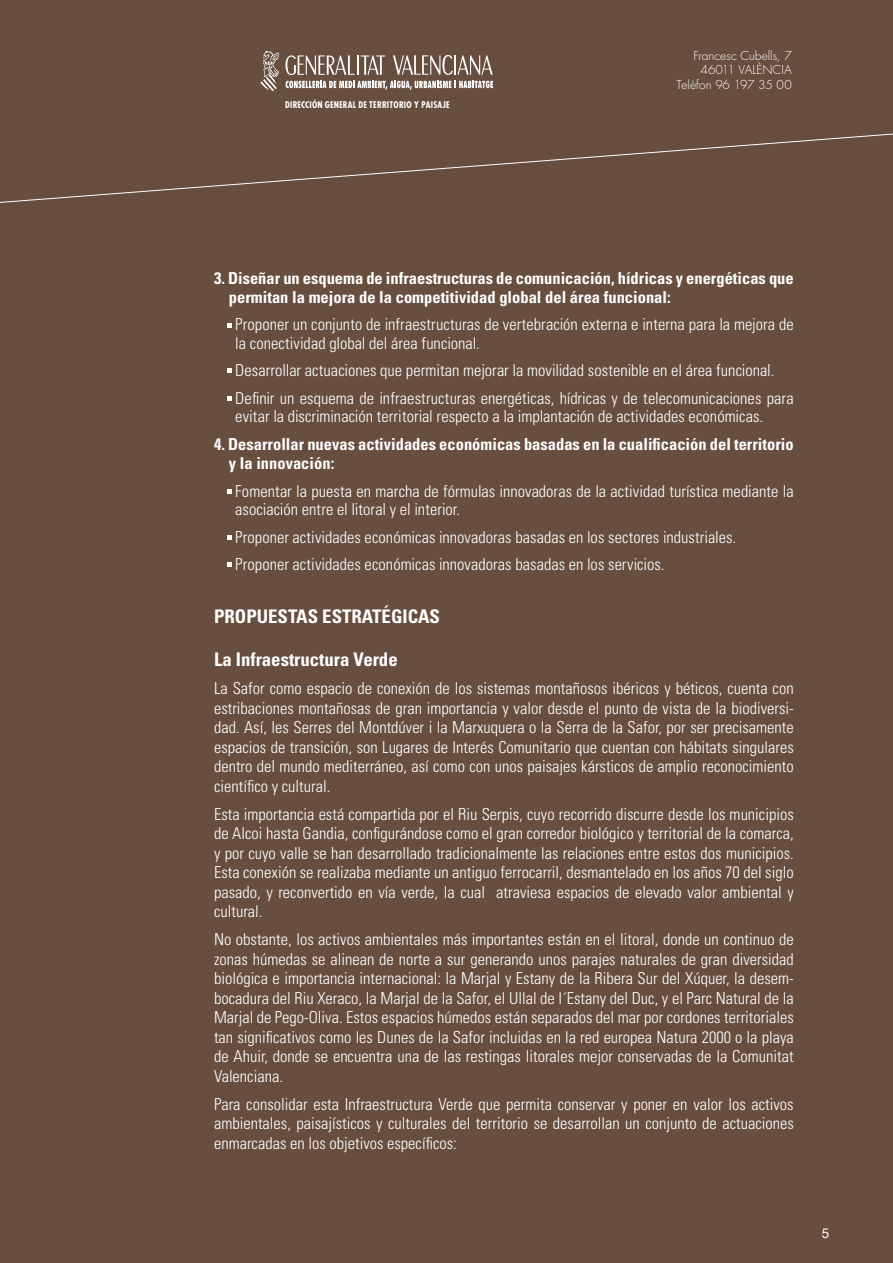
<style>
.page{position:relative;width:893px;height:1263px;background:#674e3f}
.page>*{position:absolute;margin:0;border:0;box-sizing:border-box;transform-origin:0 0}
._02_INTRO_TITULO{font:700 condensed 18.75px "Univers";color:#fff}
._02_Areas_Subtitulo{font:700 condensed 18.75px "Univers";color:#fff}
._02_Areas_TXT{font:300 condensed 16.5px/19.5px "Univers";color:#fff;text-align:justify}
._02_Areas_TXT_3_tabu{font:300 condensed 16.5px/18.8px "Univers";color:#fff}
._02_Areas_TXT_2_sang{font:700 condensed 16.5px/19.2px "Univers";color:#fff}
.t1{font:13.5px "Helvetica Neue";color:#fff}
.t2{font:300 12px/14.4px "Futura";letter-spacing:.005em;color:#fff;text-align:right}
.t3{font:700 condensed 9px "Futura";letter-spacing:.025em;color:#fff}
</style>
<div class="page">
<svg style="left:0;top:133px;width:893px;height:70px"></svg>
<svg style="left:260px;top:51px;width:19px;height:40px"></svg>
<svg style="left:285px;top:55px;width:208px;height:35px"></svg>
<svg style="left:227px;top:369px;width:4px;height:4px"></svg>
<svg style="left:227px;top:323px;width:4px;height:5px"></svg>
<svg style="left:227px;top:489px;width:4px;height:4px"></svg>
<svg style="left:227px;top:535px;width:4px;height:4px"></svg>
<svg style="left:227px;top:563px;width:4px;height:4px"></svg>
<svg style="left:227px;top:396px;width:4px;height:5px"></svg>
<p class="t3" style="left:285px;top:99px;width:166px">DIRECCIÓN GENERAL DE TERRITORIO Y PAISAJE</p>
<p class="t2" style="left:677px;top:49px;width:117px">Francesc Cubells, 7<br>46011 Valènc ia<br>Telèfon 96 197 35 00</p>
<p class="_02_Areas_TXT_2_sang" style="left:229px;top:268px;width:566px;text-indent:-15px">3. Diseñar un esquema de infraestructuras de comunicación, hídricas y energéticas que permitan la mejora de la competitividad global del área funcional:</p>
<p class="_02_Areas_TXT_3_tabu" style="left:235px;top:315px;width:560px">Proponer un conjunto de infraestructuras de vertebración externa e interna para la mejora de la conectividad global del área funcional.</p>
<p class="_02_Areas_TXT_3_tabu" style="left:235px;top:361px;width:541px">Desarrollar actuaciones que permitan mejorar la movilidad sostenible en el área funcional.</p>
<p class="_02_Areas_TXT_3_tabu" style="left:235px;top:388px;width:560px">Definir un esquema de infraestructuras energéticas, hídricas y de telecomunicaciones para evitar la discriminación territorial respecto a la implantación de actividades económicas.</p>
<p class="_02_Areas_TXT_2_sang" style="left:229px;top:434px;width:566px;text-indent:-15px">4. Desarrollar nuevas actividades económicas basadas en la cualificación del territorio y la innovación:</p>
<p class="_02_Areas_TXT_3_tabu" style="left:235px;top:481px;width:560px">Fomentar la puesta en marcha de fórmulas innovadoras de la actividad turística mediante la asociación entre el litoral y el interior.</p>
<p class="_02_Areas_TXT_3_tabu" style="left:235px;top:527px;width:502px">Proponer actividades económicas innovadoras basadas en los sectores industriales.</p>
<p class="_02_Areas_TXT_3_tabu" style="left:235px;top:555px;width:431px">Proponer actividades económicas innovadoras basadas en los servicios.</p>
<p class="_02_INTRO_TITULO" style="left:214px;top:605px;width:227px">PROPUESTAS ESTRATÉGICAS</p>
<p class="_02_Areas_Subtitulo" style="left:214px;top:648px;width:185px">La Infraestructura Verde</p>
<p class="_02_Areas_TXT" style="left:214px;top:679px;width:581px">La Safor como espacio de conexión de los sistemas montañosos ibéricos y béticos, cuenta con estribaciones montañosas de gran importancia y valor desde el punto de vista de la biodiversi&shy;dad. Así, les Serres del Montdúver i la Marxuquera o la Serra de la Safor, por ser precisamente espacios de transición, son Lugares de Interés Comunitario que cuentan con hábitats singulares dentro del mundo mediterráneo, así como con unos paisajes kársticos de amplio reconocimiento científico y cultural.</p>
<p class="_02_Areas_TXT" style="left:214px;top:804px;width:581px">Esta importancia está compartida por el Riu Serpis, cuyo recorrido discurre desde los municipios de Alcoi hasta Gandia, configurándose como el gran corredor biológico y territorial de la comarca, y por cuyo valle se han desarrollado tradicionalmente las relaciones entre estos dos municipios.<br>Esta conexión se realizaba mediante un antiguo ferrocarril, desmantelado en los años 70 del siglo pasado, y reconvertido en vía verde, la cual atraviesa espacios de elevado valor ambiental y cultural.</p>
<p class="_02_Areas_TXT" style="left:214px;top:930px;width:581px">No obstante, los activos ambientales más importantes están en el litoral, donde un continuo de zonas húmedas se alinean de norte a sur generando unos parajes naturales de gran diversidad biológica e importancia internacional: la Marjal y Estany de la Ribera Sur del Xúquer, la desem&shy;bocadura del Riu Xeraco, la Marjal de la Safor, el Ullal de l´Estany del Duc, y el Parc Natural de la Marjal de Pego-Oliva. Estos espacios húmedos están separados del mar por cordones territoriales tan significativos como les Dunes de la Safor incluidas en la red europea Natura 2000 o la playa de Ahuir, donde se encuentra una de las restingas litorales mejor conservadas de la Comunitat Valenciana.</p>
<p class="_02_Areas_TXT" style="left:214px;top:1094px;width:581px">Para consolidar esta Infraestructura Verde que permita conservar y poner en valor los activos ambientales, paisajísticos y culturales del territorio se desarrollan un conjunto de actuaciones enmarcadas en los objetivos específicos:</p>
<p class="t1" style="left:822px;top:1225px;width:9px">5</p>
</div>
